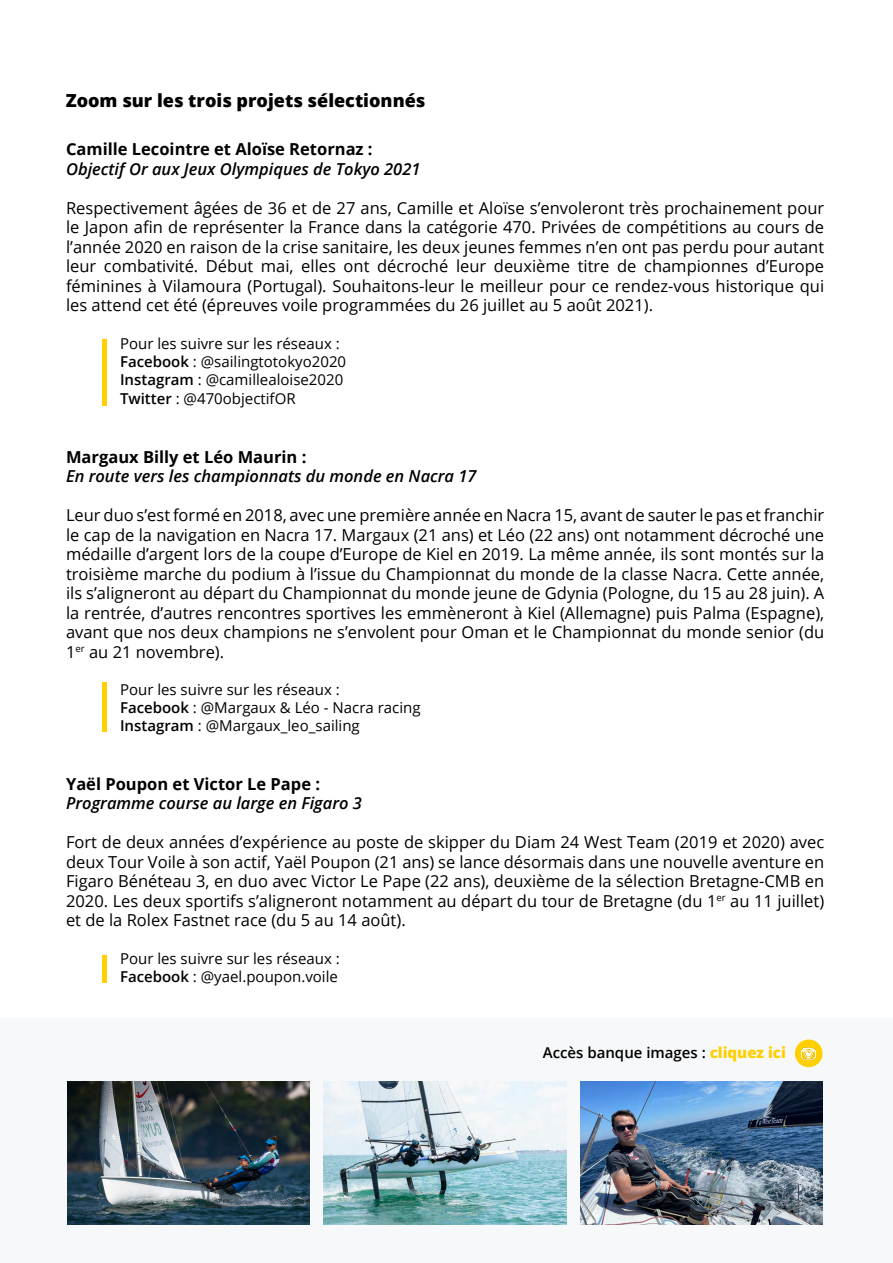
<style>
.page{position:relative;width:893px;height:1263px;background:#fff}
.page>*{position:absolute;margin:0;border:0;box-sizing:border-box;transform-origin:0 0}
.t1{font:800 18px "Open Sans";color:#000}
.t2{font:16.5px/19.5px "Open Sans";color:#000;text-align:justify}
.t3{font:italic 600 16.5px "Open Sans";color:#000}
.t4{font:700 16.5px "Open Sans";color:#000}
.t5{font:15px/18px "Open Sans";color:#000}
.t6{font:600 15px "Open Sans";color:#000}
.s1{font-weight:600}
.s2{font-weight:800;color:#ffcf00}
</style>
<div class="page">
<div style="left:0;top:1018px;width:893px;height:245px;background:#f7f8f9"></div>
<img style="left:324px;top:1081px;width:242px;height:144px">
<img style="left:67px;top:1081px;width:243px;height:144px">
<img style="left:580px;top:1081px;width:242px;height:144px">
<hr style="left:103px;top:339px;width:4px;height:67px;background:#ffcf00">
<hr style="left:103px;top:682px;width:4px;height:50px;background:#ffcf00">
<hr style="left:103px;top:955px;width:4px;height:27px;background:#ffcf00">
<div style="left:795px;top:1039px;width:27px;height:28px;background:#ffcf00;border-radius:50%"></div>
<img style="left:802px;top:1047px;width:14px;height:13px">
<p class="t1" style="left:66px;top:87px;width:361px">Zoom sur les trois projets sélectionnés</p>
<p class="t4" style="left:66px;top:137px;width:308px">Camille Lecointre et Aloïse Retornaz :</p>
<p class="t3" style="left:66px;top:157px;width:356px">Objectif Or aux Jeux Olympiques de Tokyo 2021</p>
<p class="t2" style="left:66px;top:197px;width:760px">Respectivement âgées de 36 et de 27 ans, Camille et Aloïse s’envoleront très prochainement pour le Japon afin de représenter la France dans la catégorie 470. Privées de compétitions au cours de l’année 2020 en raison de la crise sanitaire, les deux jeunes femmes n’en ont pas perdu pour autant leur combativité. Début mai, elles ont décroché leur deuxième titre de championnes d’Europe féminines à Vilamoura (Portugal). Souhaitons-leur le meilleur pour ce rendez-vous historique qui les attend cet été (épreuves voile programmées du 26 juillet au 5 août 2021).</p>
<p class="t5" style="left:120px;top:334px;width:228px">Pour les suivre sur les réseaux :<br><span class="s1">Facebook</span> : @sailingtotokyo2020<br><span class="s1">Instagram</span> : @camillealoise2020</p>
<p class="t5" style="left:120px;top:389px;width:177px"><span class="s1">Twitter</span> : @470objectifOR</p>
<p class="t4" style="left:66px;top:445px;width:242px">Margaux Billy et Léo Maurin :</p>
<p class="t3" style="left:66px;top:465px;width:412px">En route vers les championnats du monde en Nacra 17</p>
<p class="t2" style="left:66px;top:505px;width:760px">Leur duo s’est formé en 2018, avec une première année en Nacra 15, avant de sauter le pas et franchir le cap de la navigation en Nacra 17. Margaux (21 ans) et Léo (22 ans) ont notamment décroché une médaille d’argent lors de la coupe d’Europe de Kiel en 2019. La même année, ils sont montés sur la troisième marche du podium à l’issue du Championnat du monde de la classe Nacra. Cette année, ils s’aligneront au départ du Championnat du monde jeune de Gdynia (Pologne, du 15 au 28 juin). A la rentrée, d’autres rencontres sportives les emmèneront à Kiel (Allemagne) puis Palma (Espagne), avant que nos deux champions ne s’envolent pour Oman et le Championnat du monde senior (du 1<sup>er</sup> au 21 novembre).</p>
<p class="t5" style="left:120px;top:680px;width:302px">Pour les suivre sur les réseaux :<br><span class="s1">Facebook</span> : @Margaux &amp; Léo - Nacra racing<br><span class="s1">Instagram</span> : @Margaux_leo_sailing</p>
<p class="t4" style="left:66px;top:772px;width:256px">Yaël Poupon et Victor Le Pape :</p>
<p class="t3" style="left:66px;top:792px;width:297px">Programme course au large en Figaro 3</p>
<p class="t2" style="left:66px;top:832px;width:760px">Fort de deux années d’expérience au poste de skipper du Diam 24 West Team (2019 et 2020) avec deux Tour Voile à son actif, Yaël Poupon (21 ans) se lance désormais dans une nouvelle aventure en Figaro Bénéteau 3, en duo avec Victor Le Pape (22 ans), deuxième de la sélection Bretagne-CMB en 2020. Les deux sportifs s’aligneront notamment au départ du tour de Bretagne (du 1<sup>er</sup> au 11 juillet) et de la Rolex Fastnet race (du 5 au 14 août).</p>
<p class="t5" style="left:120px;top:949px;width:221px">Pour les suivre sur les réseaux :<br><span class="s1">Facebook</span> : @yael.poupon.voile</p>
<p class="t6" style="left:543px;top:1042px;width:245px">Accès banque images : <span class="s2">cliquez ici</span></p>
</div>
